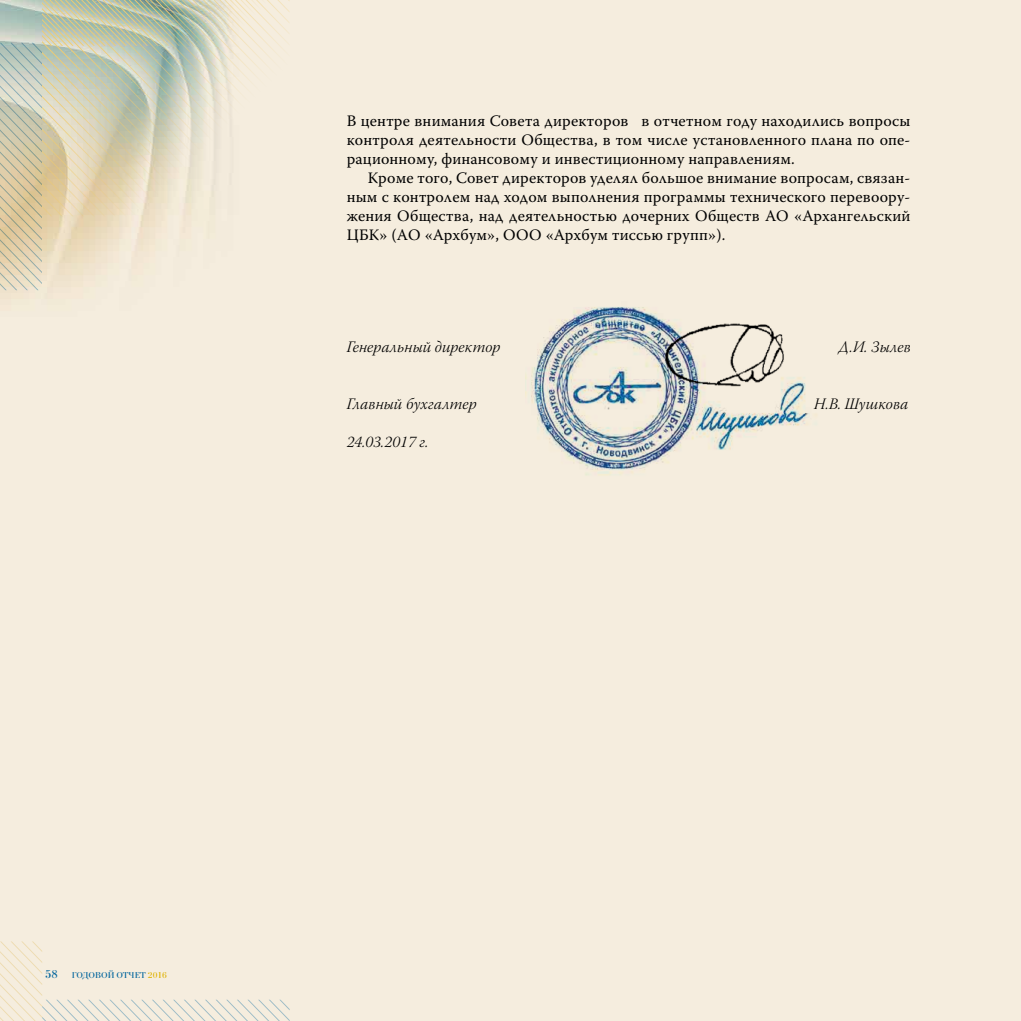
<style>
.page{position:relative;width:1021px;height:1021px;background:#fff}
.page>*{position:absolute;margin:0;border:0;box-sizing:border-box;transform-origin:0 0}
.t1{font:15.9px/19px "Warnock Pro";letter-spacing:.01em;color:#000;text-align:justify}
.t2{font:15.9px "Warnock Pro Light It Subh";letter-spacing:.01em;color:#000}
.t3{font:9px "Bodoni C";color:#00649c}
.s1{font-size:12px}
.s2{color:#dfb100}
</style>
<div class="page">
<div style="left:0;top:0;width:1020px;height:1020px;background:#f5edde"></div>
<svg style="left:0;top:0;width:289px;height:290px"></svg>
<svg style="left:0;top:941px;width:290px;height:79px"></svg>
<img style="left:709px;top:323px;width:75px;height:42px">
<img style="left:525px;top:307px;width:184px;height:168px">
<img style="left:685px;top:365px;width:124px;height:94px">
<p class="t1" style="left:347px;top:111px;width:565px">В центре внимания Совета директоров в отчетном году находились вопросы контроля деятельности Общества, в том числе установленного плана по опе&shy;рационному, финансовому и инвестиционному направлениям.</p>
<p class="t1" style="left:347px;top:168px;width:565px;text-indent:21px">Кроме того, Совет директоров уделял большое внимание вопросам, связан&shy;ным с контролем над ходом выполнения программы технического перевоору&shy;жения Общества, над деятельностью дочерних Обществ АО «Архангельский ЦБК» (АО «Архбум», ООО «Архбум тиссью групп»).</p>
<p class="t2" style="left:347px;top:338px;width:155px">Генеральный директор</p>
<p class="t2" style="left:839px;top:338px;width:74px">Д.И. Зылев</p>
<p class="t2" style="left:347px;top:395px;width:131px">Главный бухгалтер</p>
<p class="t2" style="left:814px;top:395px;width:96px">Н.В. Шушкова</p>
<p class="t2" style="left:347px;top:433px;width:83px">24.03.2017 г.</p>
<p class="t3" style="left:45px;top:970px;width:123px"><span class="s1">58</span> годовой отчет <span class="s2">2016</span></p>
</div>
